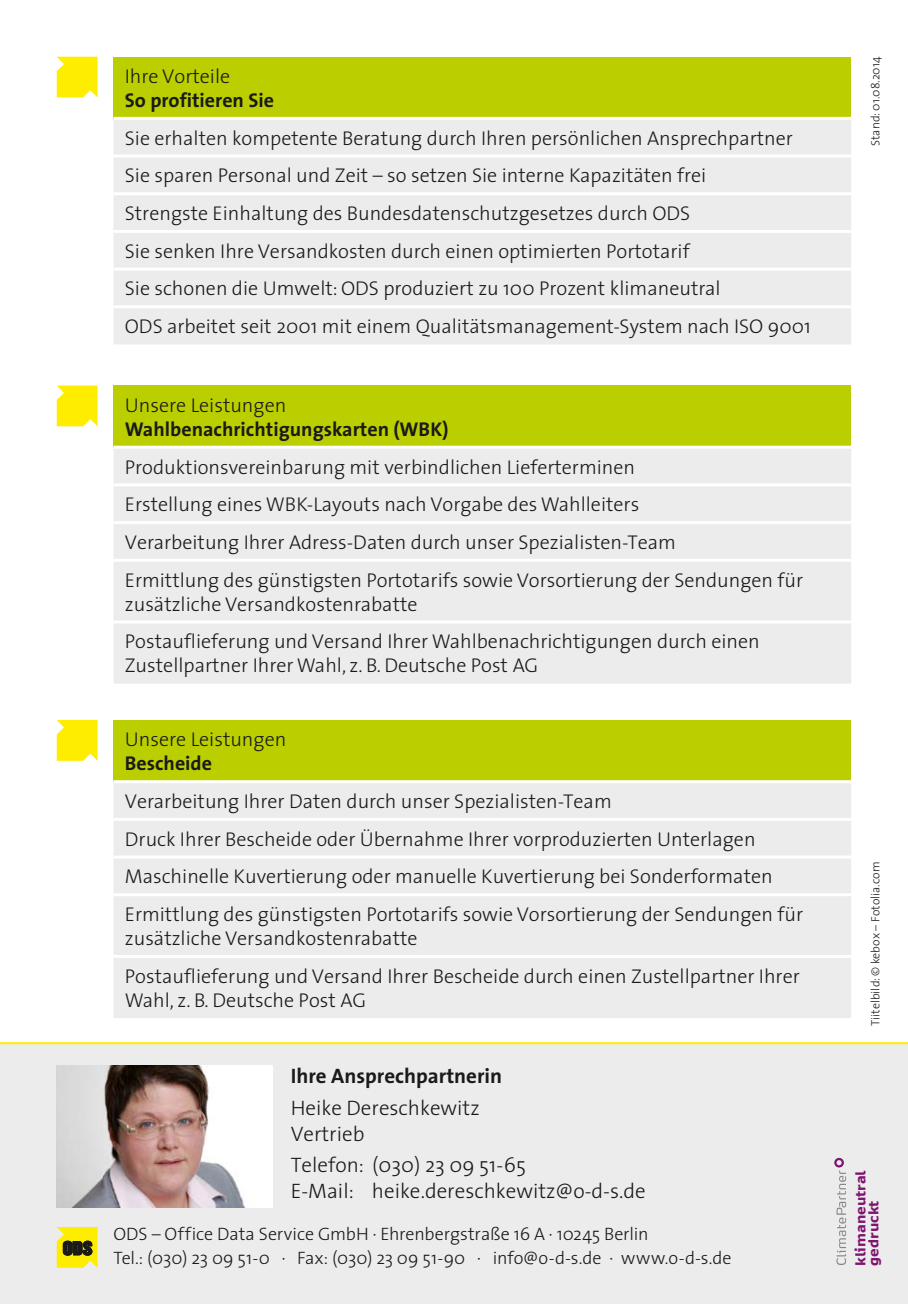
<style>
.page{position:relative;width:908px;height:1304px;background:#fff}
.page>*{position:absolute;margin:0;border:0;box-sizing:border-box;transform-origin:0 0}
.t1{font:300 21px/26px "The Sans";color:#1a1a18}
.t2{font:700 21px "The Sans";color:#1a1a18}
.tabellentext{font:300 20px/24px "The Sans";color:#1a1a18}
.tabellentext-2{font:700 20px/24px "The Sans";color:#1a1a18}
.t3{font:300 18px/24px "The Sans";color:#1a1a18}
.t4{font:700 13.2px/13.2px "CP Type";color:#811370}
.fliess{font:300 12px "The Sans";color:#1a1a18}
.s1{font-weight:300}
.s2{font-weight:700}
</style>
<div class="page">
<div style="left:0;top:1043px;width:907px;height:261px;background:#ececed"></div>
<hr style="left:0;top:1042px;width:907px;height:2px;background:#ffed00">
<svg style="left:57px;top:1227px;width:41px;height:41px;background:#c7ba16"></svg>
<svg style="left:834px;top:1158px;width:11px;height:107px"></svg>
<img style="left:57px;top:1066px;width:215px;height:141px">
<svg style="left:57px;top:386px;width:41px;height:40px;background:#fe1"></svg>
<div style="left:113px;top:386px;width:737px;height:61px;background:#bbcf00"></div>
<div style="left:114px;top:449px;width:736px;height:235px;background:#ececed"></div>
<hr style="left:113px;top:446px;width:737px;height:3px;background:#fff">
<hr style="left:113px;top:483px;width:737px;height:3px;background:#fff">
<hr style="left:113px;top:521px;width:737px;height:3px;background:#fff">
<hr style="left:113px;top:559px;width:737px;height:3px;background:#fff">
<hr style="left:113px;top:620px;width:737px;height:3px;background:#fff">
<svg style="left:57px;top:720px;width:41px;height:41px;background:#ffee12"></svg>
<div style="left:113px;top:720px;width:737px;height:62px;background:#bbcf00"></div>
<div style="left:114px;top:783px;width:736px;height:235px;background:#ececed"></div>
<hr style="left:113px;top:780px;width:737px;height:3px;background:#fff">
<hr style="left:113px;top:818px;width:737px;height:3px;background:#fff">
<hr style="left:113px;top:856px;width:737px;height:3px;background:#fff">
<hr style="left:113px;top:893px;width:737px;height:3px;background:#fff">
<hr style="left:113px;top:955px;width:737px;height:3px;background:#fff">
<div style="left:113px;top:57px;width:737px;height:61px;background:#bbcf00"></div>
<div style="left:114px;top:120px;width:736px;height:224px;background:#ececed"></div>
<hr style="left:113px;top:117px;width:737px;height:3px;background:#fff">
<hr style="left:113px;top:155px;width:737px;height:3px;background:#fff">
<hr style="left:113px;top:192px;width:737px;height:3px;background:#fff">
<hr style="left:113px;top:230px;width:737px;height:3px;background:#fff">
<hr style="left:113px;top:268px;width:737px;height:3px;background:#fff">
<hr style="left:113px;top:305px;width:737px;height:3px;background:#fff">
<svg style="left:57px;top:57px;width:41px;height:41px;background:#ffee14"></svg>
<p class="tabellentext-2" style="left:125px;top:64px;width:151px"><span class="s1">Ihre Vorteile<br></span>So profitieren Sie</p>
<p class="tabellentext" style="left:125px;top:125px;width:669px">Sie erhalten kompetente Beratung durch Ihren persönlichen Ansprechpartner</p>
<p class="tabellentext" style="left:125px;top:163px;width:582px">Sie sparen Personal und Zeit – so setzen Sie interne Kapazitäten frei</p>
<p class="tabellentext" style="left:125px;top:201px;width:566px">Strengste Einhaltung des Bundesdatenschutzgesetzes durch ODS</p>
<p class="tabellentext" style="left:125px;top:238px;width:566px">Sie senken Ihre Versandkosten durch einen optimierten Portotarif</p>
<p class="tabellentext" style="left:125px;top:276px;width:597px">Sie schonen die Umwelt: ODS produziert zu 100 Prozent klimaneutral</p>
<p class="tabellentext" style="left:125px;top:314px;width:687px">ODS arbeitet seit 2001 mit einem Qualitätsmanagement-System nach ISO 9001</p>
<p class="tabellentext-2" style="left:125px;top:393px;width:325px"><span class="s1">Unsere Leistungen<br></span>Wahlbenachrichtigungskarten (WBK)</p>
<p class="tabellentext" style="left:125px;top:454px;width:511px">Produktionsvereinbarung mit verbindlichen Lieferterminen</p>
<p class="tabellentext" style="left:125px;top:492px;width:515px">Erstellung eines WBK-Layouts nach Vorgabe des Wahlleiters</p>
<p class="tabellentext" style="left:125px;top:529px;width:552px">Verarbeitung Ihrer Adress-Daten durch unser Spezialisten-Team</p>
<p class="tabellentext" style="left:125px;top:567px;width:679px">Ermittlung des günstigsten Portotarifs sowie Vorsortierung der Sendungen für zusätzliche Versandkostenrabatte</p>
<p class="tabellentext" style="left:125px;top:629px;width:636px">Postauflieferung und Versand Ihrer Wahlbenachrichtigungen durch einen<br>Zustellpartner Ihrer Wahl, z. B. Deutsche Post AG</p>
<p class="tabellentext" style="left:125px;top:727px;width:163px">Unsere Leistungen<br><span class="s2">Bescheide</span></p>
<p class="tabellentext" style="left:125px;top:789px;width:488px">Verarbeitung Ihrer Daten durch unser Spezialisten-Team</p>
<p class="tabellentext" style="left:125px;top:826px;width:632px">Druck Ihrer Bescheide oder Übernahme Ihrer vorproduzierten Unterlagen</p>
<p class="tabellentext" style="left:125px;top:864px;width:649px">Maschinelle Kuvertierung oder manuelle Kuvertierung bei Sonderformaten</p>
<p class="tabellentext" style="left:125px;top:902px;width:679px">Ermittlung des günstigsten Portotarifs sowie Vorsortierung der Sendungen für zusätzliche Versandkostenrabatte</p>
<p class="tabellentext" style="left:125px;top:963px;width:676px">Postauflieferung und Versand Ihrer Bescheide durch einen Zustellpartner Ihrer<br>Wahl, z. B. Deutsche Post AG</p>
<p class="t2" style="left:290px;top:1058px;width:213px">Ihre Ansprechpartnerin</p>
<p class="t1" style="left:290px;top:1094px;width:190px">Heike Dereschkewitz<br>Vertrieb</p>
<p class="t1" style="left:290px;top:1151px;width:356px">Telefon: (030) 23 09 51-65<br>E-Mail: heike.dereschkewitz@o-d-s.de</p>
<p class="t3" style="left:113px;top:1222px;width:619px">ODS – Office Data Service GmbH · Ehrenbergstraße 16 A · 10245 Berlin<br>Tel.: (030) 23 09 51-0 · Fax: (030) 23 09 51-90 · info@o-d-s.de · www.o-d-s.de</p>
<p class="fliess" style="left:865px;top:146px;width:91px;rotate:-90deg">Stand: 01.08.2014</p>
<p class="fliess" style="left:865px;top:1026px;width:166px;rotate:-90deg">Tiitelbild: © kebox – Fotolia.com</p>
<p class="t4" style="left:853px;top:1266px;width:97px;rotate:-90deg">klimaneutral gedruckt</p>
</div>
